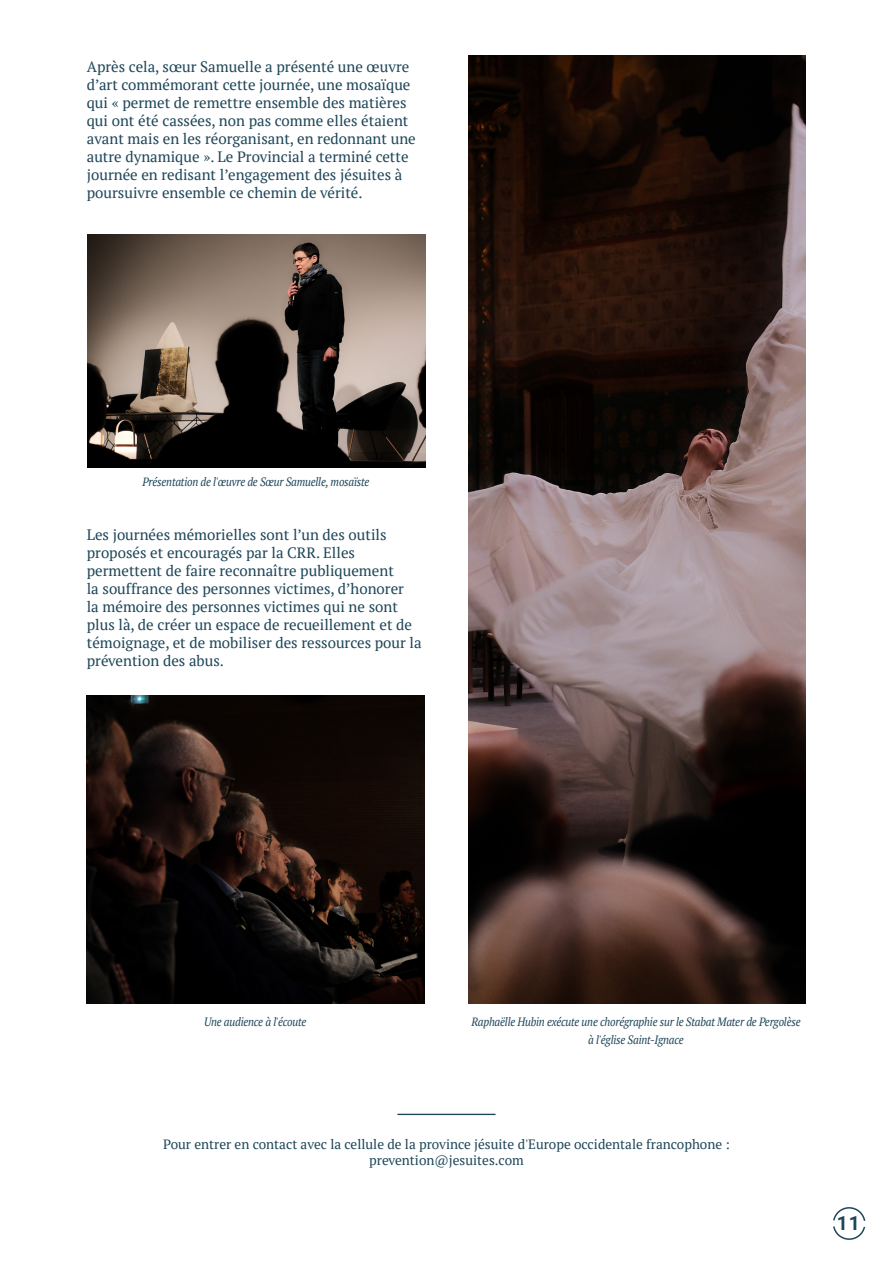
<style>
.page{position:relative;width:893px;height:1263px;background:#fff}
.page>*{position:absolute;margin:0;border:0;box-sizing:border-box;transform-origin:0 0}
.t1{font:700 19.5px "Roboto";color:#1e4659}
.t2{font:15px/18px "PT Serif";color:#1e4659}
.t3{font:13.5px "PT Serif";color:#1e4659}
.t4{font:italic 12px "PT Serif";letter-spacing:-.02em;color:#1e4659;scale:.9 1}
</style>
<div class="page">
<img style="left:87px;top:234px;width:339px;height:234px">
<img style="left:87px;top:695px;width:338px;height:309px">
<img style="left:469px;top:55px;width:337px;height:948px">
<hr style="left:397px;top:1114px;width:98px;height:1px;background:#1e4659">
<svg style="left:833px;top:1207px;width:33px;height:33px"></svg>
<p class="t2" style="left:87px;top:58px;width:331px">Après cela, sœur Samuelle a présenté une œuvre d’art commémorant cette journée, une mosaïque qui « permet de remettre ensemble des matières qui ont été cassées, non pas comme elles étaient avant mais en les réorganisant, en redonnant une autre dynamique ». Le Provincial a terminé cette journée en redisant l’engagement des jésuites à poursuivre ensemble ce chemin de vérité.</p>
<p class="t4" style="left:143px;top:474px;width:254px">Présentation de l'œuvre de Sœur Samuelle, mosaïste</p>
<p class="t2" style="left:87px;top:526px;width:336px">Les journées mémorielles sont l’un des outils proposés et encouragés par la CRR. Elles permettent de faire reconnaître publiquement<br>la souffrance des personnes victimes, d’honorer<br>la mémoire des personnes victimes qui ne sont plus là, de créer un espace de recueillement et de témoignage, et de mobiliser des ressources pour la prévention des abus.</p>
<p class="t4" style="left:204px;top:1014px;width:115px">Une audience à l'écoute</p>
<p class="t4" style="left:471px;top:1014px;width:367px">Raphaëlle Hubin exécute une chorégraphie sur le Stabat Mater de Pergolèse</p>
<p class="t4" style="left:588px;top:1032px;width:108px">à l'église Saint-Ignace</p>
<p class="t3" style="left:163px;top:1135px;width:568px">Pour entrer en contact avec la cellule de la province jésuite d'Europe occidentale francophone :</p>
<p class="t3" style="left:369px;top:1152px;width:156px">prevention@jesuites.com</p>
<p class="t1" style="left:837px;top:1209px;width:25px">11</p>
</div>
